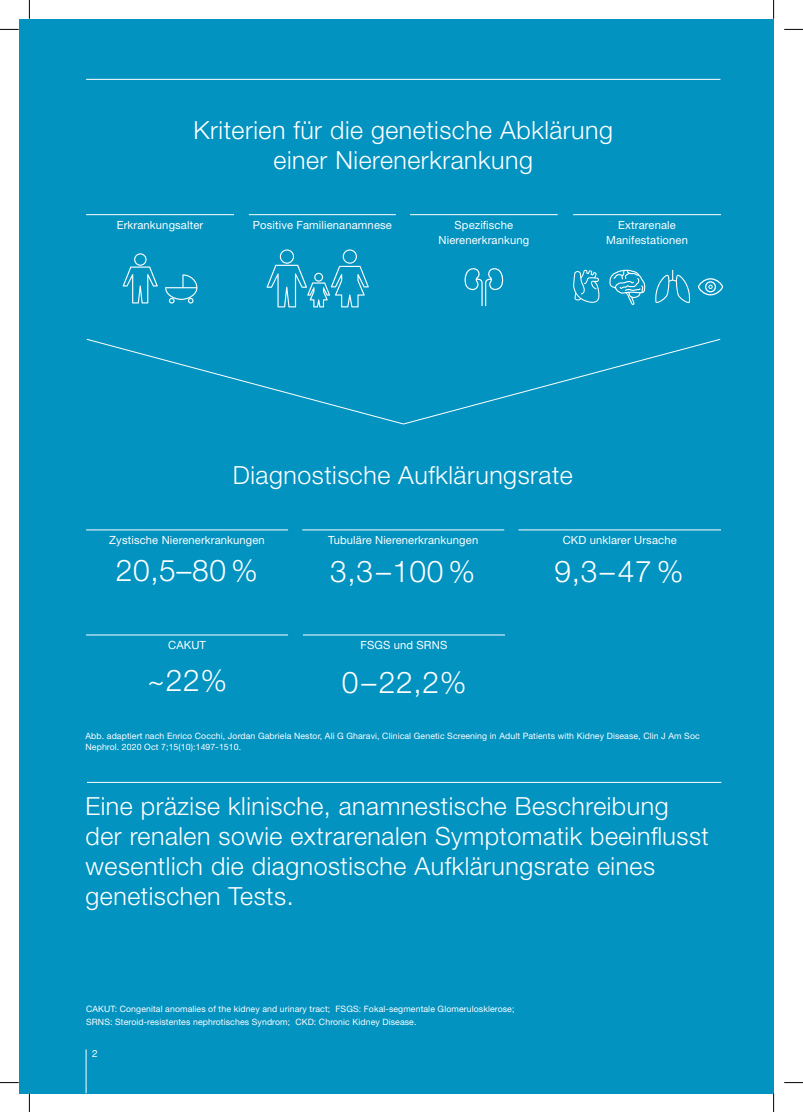
<style>
.page{position:relative;width:803px;height:1112px;background:#fff}
.page>*{position:absolute;margin:0;border:0;box-sizing:border-box;transform-origin:0 0}
.t1{font:300 30px "Helvetica Neue LT Std";letter-spacing:.02em;color:#fff}
.t2{font:300 25px/30px "Helvetica Neue LT Std";letter-spacing:.02em;color:#fff;text-align:center}
.t3{font:11.25px/15px "Helvetica Neue LT Std";letter-spacing:.01em;color:#fff;text-align:center}
.t4{font:10px "Helvetica Neue";color:#fff}
.t5{font:8.75px/12.5px "Helvetica Neue LT Std";letter-spacing:.01em;color:#fff}
</style>
<div class="page">
<div style="left:19px;top:19px;width:754px;height:1073px;background:#0293c1"></div>
<hr style="left:86px;top:1049px;width:1px;height:43px;background:#fff">
<hr style="left:87px;top:781px;width:634px;height:1px;background:#fff">
<hr style="left:86px;top:79px;width:634px;height:1px;background:#fff">
<hr style="left:86px;top:214px;width:148px;height:1px;background:#fff">
<hr style="left:86px;top:529px;width:202px;height:1px;background:#fff">
<hr style="left:86px;top:634px;width:202px;height:1px;background:#fff">
<hr style="left:303px;top:634px;width:202px;height:1px;background:#fff">
<hr style="left:302px;top:529px;width:202px;height:1px;background:#fff">
<hr style="left:518px;top:529px;width:203px;height:1px;background:#fff">
<hr style="left:249px;top:214px;width:147px;height:1px;background:#fff">
<hr style="left:410px;top:214px;width:148px;height:1px;background:#fff">
<hr style="left:573px;top:214px;width:148px;height:1px;background:#fff">
<svg style="left:86px;top:338px;width:635px;height:86px"></svg>
<svg style="left:464px;top:268px;width:39px;height:38px"></svg>
<svg style="left:573px;top:269px;width:26px;height:34px"></svg>
<svg style="left:609px;top:270px;width:36px;height:35px"></svg>
<svg style="left:698px;top:278px;width:25px;height:17px"></svg>
<svg style="left:655px;top:270px;width:36px;height:33px"></svg>
<svg style="left:123px;top:253px;width:35px;height:50px"></svg>
<svg style="left:165px;top:274px;width:32px;height:29px"></svg>
<svg style="left:266px;top:249px;width:103px;height:58px"></svg>
<svg style="left:0;top:29px;width:19px;height:1px"></svg>
<svg style="left:784px;top:29px;width:19px;height:1px"></svg>
<svg style="left:0;top:1082px;width:19px;height:1px"></svg>
<svg style="left:784px;top:1082px;width:19px;height:1px"></svg>
<svg style="left:29px;top:0;width:1px;height:19px"></svg>
<svg style="left:29px;top:1092px;width:1px;height:19px"></svg>
<svg style="left:773px;top:0;width:1px;height:19px"></svg>
<svg style="left:773px;top:1092px;width:1px;height:19px"></svg>
<h2 class="t2" style="left:193px;top:115px;width:421px">Kriterien für die genetische Abklärung einer Nierenerkrankung</h2>
<p class="t3" style="left:117px;top:217px;width:88px">Erkrankungsalter</p>
<p class="t3" style="left:253px;top:217px;width:141px">Positive Familienanamnese</p>
<p class="t3" style="left:438px;top:217px;width:92px">Spezifische<br>Nierenerkrankung</p>
<p class="t3" style="left:606px;top:217px;width:83px">Extrarenale<br>Manifestationen</p>
<h2 class="t2" style="left:233px;top:460px;width:341px">Diagnostische Aufklärungsrate</h2>
<p class="t3" style="left:109px;top:532px;width:157px">Zystische Nierenerkrankungen</p>
<h1 class="t1" style="left:116px;top:551px;width:143px">20,5–80 %</h1>
<p class="t3" style="left:328px;top:532px;width:152px">Tubuläre Nierenerkrankungen</p>
<p class="t3" style="left:563px;top:532px;width:116px">CKD unklarer Ursache</p>
<h1 class="t1" style="left:330px;top:552px;width:146px">3,3–100 %</h1>
<h1 class="t1" style="left:555px;top:552px;width:130px">9,3–47 %</h1>
<p class="t3" style="left:168px;top:637px;width:39px">CAKUT</p>
<p class="t3" style="left:360px;top:637px;width:88px">FSGS und SRNS</p>
<h1 class="t1" style="left:147px;top:662px;width:81px">~22%</h1>
<h1 class="t1" style="left:342px;top:663px;width:126px">0–22,2%</h1>
<p class="t5" style="left:86px;top:730px;width:616px;line-height:11.2px">Abb. adaptiert nach Enrico Cocchi, Jordan Gabriela Nestor, Ali G Gharavi, Clinical Genetic Screening in Adult Patients with Kidney Disease, Clin J Am Soc<br>Nephrol. 2020 Oct 7;15(10):1497-1510.</p>
<h2 class="t2" style="left:86px;top:790px;width:625px;text-align:left">Eine präzise klinische, anamnestische Beschreibung der renalen sowie extrarenalen Symptomatik beeinflusst wesentlich die diagnostische Aufklärungsrate eines genetischen Tests.</h2>
<p class="t5" style="left:86px;top:1002px;width:430px">CAKUT: Congenital anomalies of the kidney and urinary tract; FSGS: Fokal-segmentale Glomerulosklerose;<br>SRNS: Steroid-resistentes nephrotisches Syndrom; CKD: Chronic Kidney Disease.</p>
<p class="t4" style="left:92px;top:1045px;width:7px">2</p>
</div>
